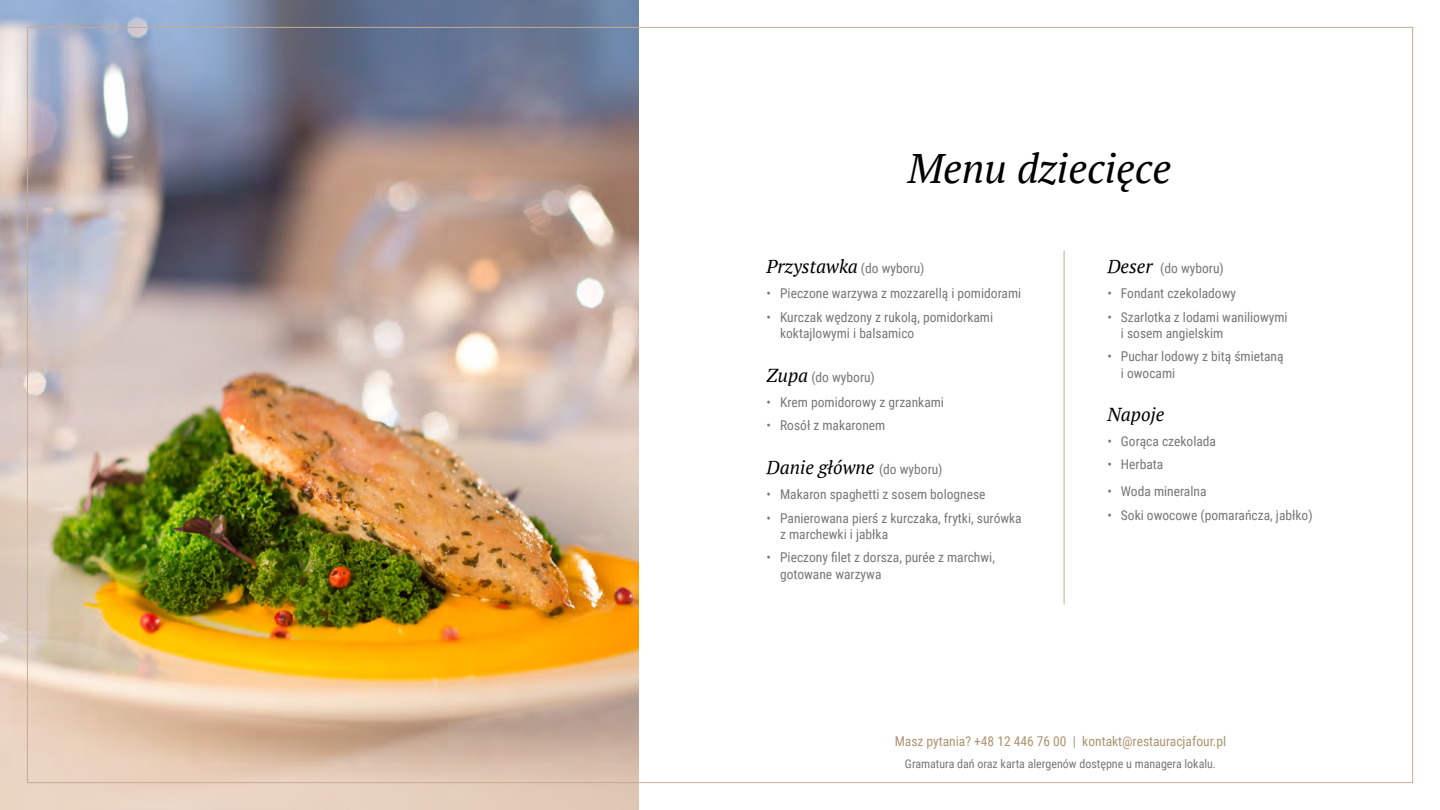
<style>
.page{position:relative;width:1440px;height:810px;background:#fff}
.page>*{position:absolute;margin:0;border:0;box-sizing:border-box;transform-origin:0 0}
.t1{font:italic 41.25px "PT Serif";color:#000}
.t2{font:italic 18.75px "PT Serif";color:#000}
.t3{font:13.5px/16.5px "Roboto Condensed";color:#777}
.t4{font:13.5px "Roboto Condensed";color:#ad9370}
.t5{font:12px "Roboto Condensed";color:#777}
.s1{font-family:"Roboto Condensed";font-style:normal;font-size:13.5px;color:#777}
.s2{font-family:"PT Serif";font-style:italic;font-size:18.75px;color:#000}
</style>
<div class="page">
<img style="left:0;top:0;width:639px;height:810px">
<hr style="left:1064px;top:251px;width:1px;height:354px;background:#c7ab94">
<h1 class="t1" style="left:908px;top:142px;width:265px">Menu dziecięce</h1>
<h2 class="t2" style="left:767px;top:254px;width:159px">Przystawka <span class="s1">(do wyboru)</span></h2>
<p class="t3" style="left:767px;top:285px;width:256px">• Pieczone warzywa z mozzarellą i pomidorami</p>
<p class="t3" style="left:780px;top:308px;width:215px;text-indent:-13px">• Kurczak wędzony z rukolą, pomidorkami koktajlowymi i balsamico</p>
<p class="t3" style="left:767px;top:368px;width:110px"><span class="s2">Zupa</span> (do wyboru)</p>
<p class="t3" style="left:767px;top:394px;width:179px">• Krem pomidorowy z grzankami</p>
<p class="t3" style="left:767px;top:417px;width:120px">• Rosół z makaronem</p>
<h2 class="t2" style="left:767px;top:455px;width:177px">Danie główne <span class="s1">(do wyboru)</span></h2>
<p class="t3" style="left:767px;top:486px;width:220px">• Makaron spaghetti z sosem bolognese</p>
<p class="t3" style="left:780px;top:509px;width:243px;text-indent:-14px">• Panierowana pierś z kurczaka, frytki, surówka z marchewki i jabłka</p>
<p class="t3" style="left:780px;top:549px;width:216px;text-indent:-14px">• Pieczony filet z dorsza, purée z marchwi, gotowane warzywa</p>
<p class="t3" style="left:1107px;top:259px;width:118px"><span class="s2">Deser</span> (do wyboru)</p>
<p class="t3" style="left:1107px;top:285px;width:130px">• Fondant czekoladowy</p>
<p class="t3" style="left:1121px;top:308px;width:168px;text-indent:-14px">• Szarlotka z lodami waniliowymi i sosem angielskim</p>
<p class="t3" style="left:1121px;top:348px;width:164px;text-indent:-14px">• Puchar lodowy z bitą śmietaną i owocami</p>
<h2 class="t2" style="left:1107px;top:402px;width:58px">Napoje</h2>
<p class="t3" style="left:1107px;top:433px;width:110px">• Gorąca czekolada</p>
<p class="t3" style="left:1107px;top:456px;width:57px">• Herbata</p>
<p class="t3" style="left:1107px;top:483px;width:101px">• Woda mineralna</p>
<p class="t3" style="left:1107px;top:506px;width:207px">• Soki owocowe (pomarańcza, jabłko)</p>
<p class="t4" style="left:895px;top:732px;width:333px">Masz pytania? +48 12 446 76 00 | kontakt@restauracjafour.pl</p>
<p class="t5" style="left:905px;top:756px;width:313px">Gramatura dań oraz karta alergenów dostępne u managera lokalu.</p>
</div>
